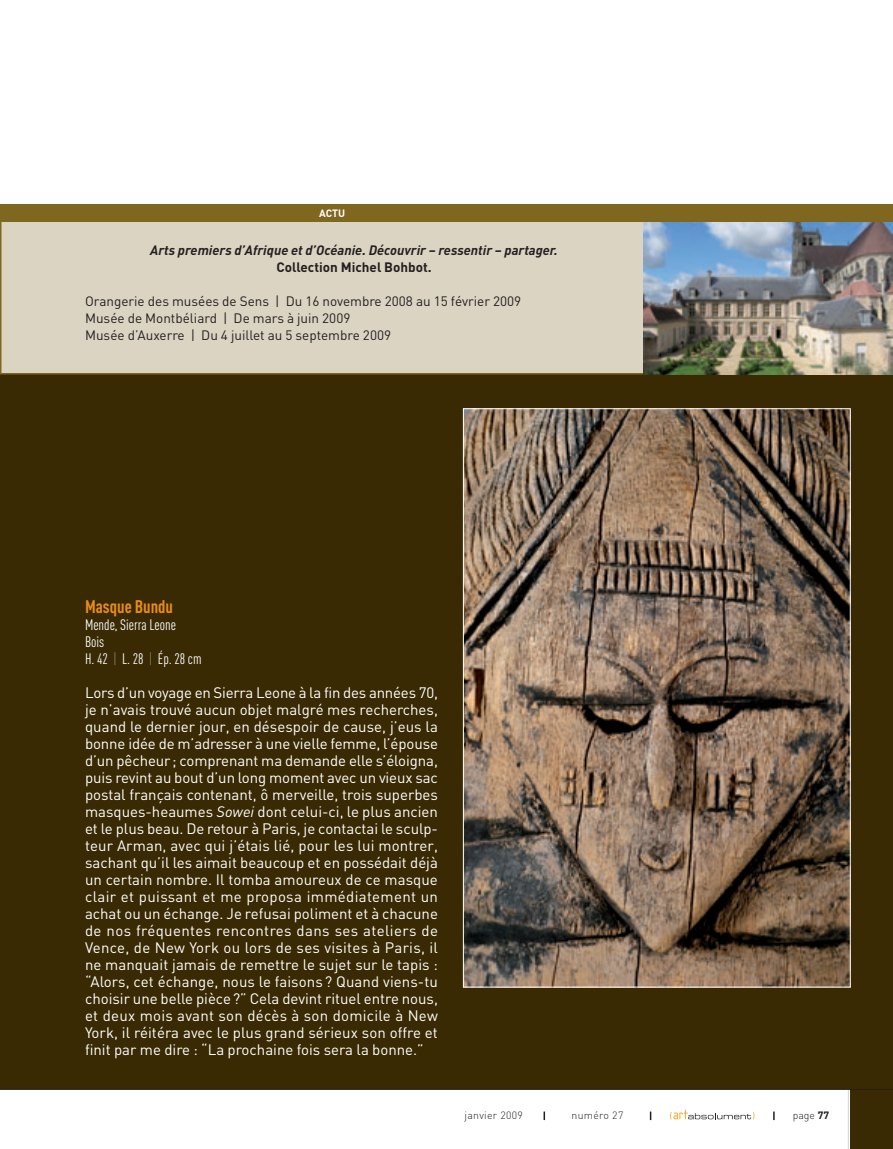
<style>
.page{position:relative;width:893px;height:1149px;background:#fff}
.page>*{position:absolute;margin:0;border:0;box-sizing:border-box;transform-origin:0 0}
.t1{font:700 18px "DIN Cond";color:#eb8c1b}
.t2{font:15px/17px "DIN";color:#fff;text-align:justify}
.t3{font:15px/17px "DIN Cond";color:#fff}
.t4{font:13.5px/17px "DIN";color:#231f20}
.t5{font:italic 700 13.5px/17px "DIN";color:#231f20;text-align:center}
.t6{font:300 10.5px "DIN";letter-spacing:.03em;color:#231f20}
.t7{font:700 10.5px "DIN";color:#fff}
.s1{font-style:normal}
.s2{color:#887a60}
.s3{font-style:italic}
.s4{font-weight:700}
</style>
<div class="page">
<div style="left:850px;top:1089px;width:43px;height:59px;background:#392a03"></div>
<div style="left:0;top:374px;width:893px;height:715px;background:#392a03"></div>
<hr style="left:848px;top:1089px;width:1px;height:59px;background:#d1d2d4">
<hr style="left:0;top:1088px;width:893px;height:1px;background:#231f20">
<svg style="left:773px;top:1111px;width:2px;height:8px"></svg>
<svg style="left:670px;top:1109px;width:84px;height:10px"></svg>
<div style="left:0;top:221px;width:643px;height:153px;background:#dbd4c2"></div>
<img style="left:643px;top:221px;width:250px;height:153px">
<img style="left:465px;top:410px;width:383px;height:574px">
<div style="left:0;top:204px;width:893px;height:17px;background:#80671f"></div>
<p class="t7" style="left:319px;top:209px;width:27px">ACTU</p>
<p class="t5" style="left:150px;top:242px;width:409px">Arts premiers d’Afrique et d’Océanie. Découvrir – ressentir – partager.<br><span class="s1">Collection Michel Bohbot.</span></p>
<p class="t4" style="left:85px;top:294px;width:438px">Orangerie des musées de Sens | Du 16 novembre 2008 au 15 février 2009<br>Musée de Montbéliard | De mars à juin 2009<br>Musée d’Auxerre | Du 4 juillet au 5 septembre 2009</p>
<p class="t1" style="left:85px;top:596px;width:90px">Masque Bundu</p>
<p class="t3" style="left:85px;top:617px;width:118px">Mende, Sierra Leone<br>Bois<br>H. 42 <span class="s2">|</span> L. 28 <span class="s2">|</span> Ép. 28 cm</p>
<p class="t2" style="left:85px;top:685px;width:354px">Lors d’un voyage en Sierra Leone à la fin des années 70, je n’avais trouvé aucun objet malgré mes recherches, quand le dernier jour, en désespoir de cause, j’eus la bonne idée de m’adresser à une vielle femme, l’épouse d’un pêcheur ; comprenant ma demande elle s’éloigna, puis revint au bout d’un long moment avec un vieux sac postal français contenant, ô merveille, trois superbes masques-heaumes <span class="s3">Sowei</span> dont celui-ci, le plus ancien et le plus beau. De retour à Paris, je contactai le sculp&shy;teur Arman, avec qui j’étais lié, pour les lui montrer, sachant qu’il les aimait beaucoup et en possédait déjà un certain nombre. Il tomba amoureux de ce masque clair et puissant et me proposa immédiatement un achat ou un échange. Je refusai poliment et à chacune de nos fréquentes rencontres dans ses ateliers de Vence, de New York ou lors de ses visites à Paris, il ne manquait jamais de remettre le sujet sur le tapis : “Alors, cet échange, nous le faisons ? Quand viens-tu choisir une belle pièce ?” Cela devint rituel entre nous, et deux mois avant son décès à son domicile à New York, il réitéra avec le plus grand sérieux son offre et finit par me dire : “La prochaine fois sera la bonne.”</p>
<p class="t6" style="left:464px;top:1111px;width:60px">janvier 2009</p>
<p class="t6" style="left:571px;top:1111px;width:53px">numéro 27</p>
<p class="t6" style="left:793px;top:1111px;width:38px">page <span class="s4">77</span></p>
</div>
